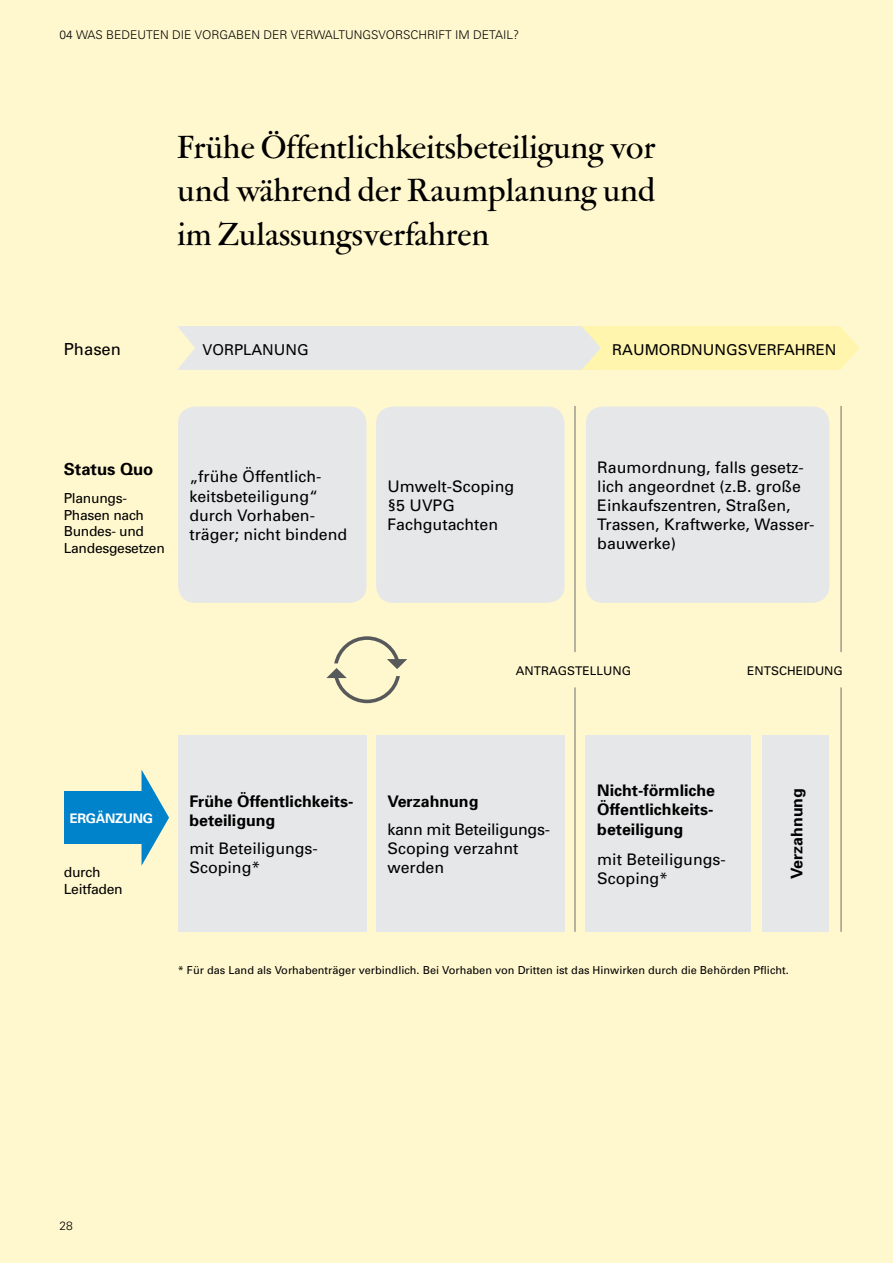
<style>
.page{position:relative;width:893px;height:1263px;background:#fff8ce}
.page>*{position:absolute;margin:0;border:0;box-sizing:border-box;transform-origin:0 0}
.t1{font:500 36px/43.2px "Garamont Amst SHOP";letter-spacing:.01em;color:#000;text-align:justify}
.t2{font:700 16.65px "Univers";color:#000}
.t3{font:16.65px "Univers";color:#000}
.t4{font:15.9px/19.2px "Univers";color:#000}
.t5{font:700 15.9px/19.2px "Univers";color:#000}
.t6{font:15px "Univers";color:#000}
.t7{font:13.95px/16.8px "Univers";letter-spacing:-.02em;color:#000}
.t8{font:13.8px/16.6px "Univers";letter-spacing:-.02em;color:#000}
.t9{font:700 13.2px "Univers";letter-spacing:-.02em;color:#fff}
.t10{font:300 12px "Univers";color:#000}
.t11{font:12px "Univers";color:#000}
.t12{font:10.95px "Univers";color:#000}
</style>
<div class="page">
<svg style="left:178px;top:326px;width:681px;height:44px;background:#f0ecd0"></svg>
<div style="left:178px;top:406px;width:189px;height:197px;background:#e6e7e8;border-radius:17px"></div>
<div style="left:376px;top:406px;width:189px;height:197px;background:#e6e7e8;border-radius:17px"></div>
<div style="left:586px;top:406px;width:243px;height:197px;background:#e6e7e8;border-radius:17px"></div>
<div style="left:178px;top:735px;width:189px;height:197px;background:#e6e7e8"></div>
<div style="left:376px;top:735px;width:189px;height:197px;background:#e6e7e8"></div>
<div style="left:586px;top:735px;width:165px;height:197px;background:#e6e7e8"></div>
<div style="left:762px;top:735px;width:67px;height:197px;background:#e6e7e8"></div>
<hr style="left:574px;top:406px;width:1px;height:246px;background:#6d6e71">
<hr style="left:840px;top:687px;width:1px;height:245px;background:#6d6e71">
<svg style="left:326px;top:636px;width:81px;height:67px"></svg>
<div style="left:64px;top:791px;width:80px;height:53px;background:#0083ca"></div>
<svg style="left:142px;top:770px;width:27px;height:95px"></svg>
<hr style="left:574px;top:687px;width:1px;height:245px;background:#6d6e71">
<hr style="left:840px;top:406px;width:1px;height:246px;background:#6d6e71">
<p class="t10" style="left:60px;top:28px;width:56px">04 WAS EEBEDEUTEN</p>
<p class="t10" style="left:172px;top:28px;width:7px">DIE</p>
<p class="t10" style="left:195px;top:28px;width:17px">VORGABEN</p>
<p class="t10" style="left:264px;top:28px;width:9px">DER</p>
<p class="t10" style="left:291px;top:28px;width:17px">VRSERWALTUNGSVORS</p>
<p class="t10" style="left:410px;top:28px;width:16px">CHRIFT</p>
<p class="t10" style="left:455px;top:28px;width:34px">IM DETAIL</p>
<p class="t10" style="left:513px;top:28px;width:7px">?</p>
<h1 class="t1" style="left:178px;top:128px;width:479px">Frühe Öffentlichkeitsbeteiligung vor und während der Raumplanung und im Zulassungsverfahren</h1>
<p class="t3" style="left:64px;top:339px;width:59px">Phasen</p>
<p class="t6" style="left:202px;top:340px;width:108px">VORPLANUNG</p>
<p class="t6" style="left:612px;top:340px;width:226px">RAUMORDNUNGSVERFAHREN</p>
<p class="t2" style="left:64px;top:458px;width:91px">Status Quo</p>
<p class="t8" style="left:64px;top:489px;width:103px">Planungs‑<br>Phasen nach<br>Bundes‑ und<br>Landesgesetzen</p>
<p class="t4" style="left:189px;top:467px;width:159px">„frühe Öffentlich‑ keitsbeteiligung“ durch Vorhaben‑ träger; nicht bindend</p>
<p class="t4" style="left:387px;top:476px;width:128px">Umwelt‑Scoping §5 UVPG<br>Fachgutachten</p>
<p class="t4" style="left:597px;top:457px;width:219px">Raumordnung, falls gesetz‑ lich angeordnet (z.B. große<br>Einkaufszentren, Straßen,<br>Trassen, Kraftwerke, Wasser‑ bauwerke)</p>
<p class="t11" style="left:516px;top:663px;width:117px">ANTRAGSTELLUNG</p>
<p class="t11" style="left:747px;top:663px;width:97px">ENTSCHEIDUNG</p>
<p class="t9" style="left:70px;top:810px;width:85px">ERGÄNZUNG</p>
<p class="t7" style="left:64px;top:863px;width:61px">durch<br>Leitfaden</p>
<p class="t5" style="left:189px;top:791px;width:166px">Frühe Öffentlichkeits&shy;beteiligung</p>
<p class="t4" style="left:189px;top:838px;width:130px">mit Beteiligungs‑<br>Scoping*</p>
<p class="t5" style="left:387px;top:791px;width:93px">Verzahnung</p>
<p class="t4" style="left:387px;top:819px;width:164px">kann mit Beteiligungs‑<br>Scoping verzahnt werden</p>
<p class="t5" style="left:597px;top:780px;width:119px;text-align:justify">Nicht-förmliche Öffentlichkeits&shy;beteiligung</p>
<p class="t4" style="left:597px;top:849px;width:130px">mit Beteiligungs‑<br>Scoping*</p>
<p class="t5" style="left:787px;top:879px;width:93px;rotate:-90deg">Verzahnung</p>
<p class="t12" style="left:178px;top:963px;width:613px">* Für das Land als Vorhabenträger verbindlich. Bei Vorhaben von Dritten ist das Hinwirken durch die Behörden Pflicht.</p>
<p class="t10" style="left:60px;top:1218px;width:15px">28</p>
</div>
